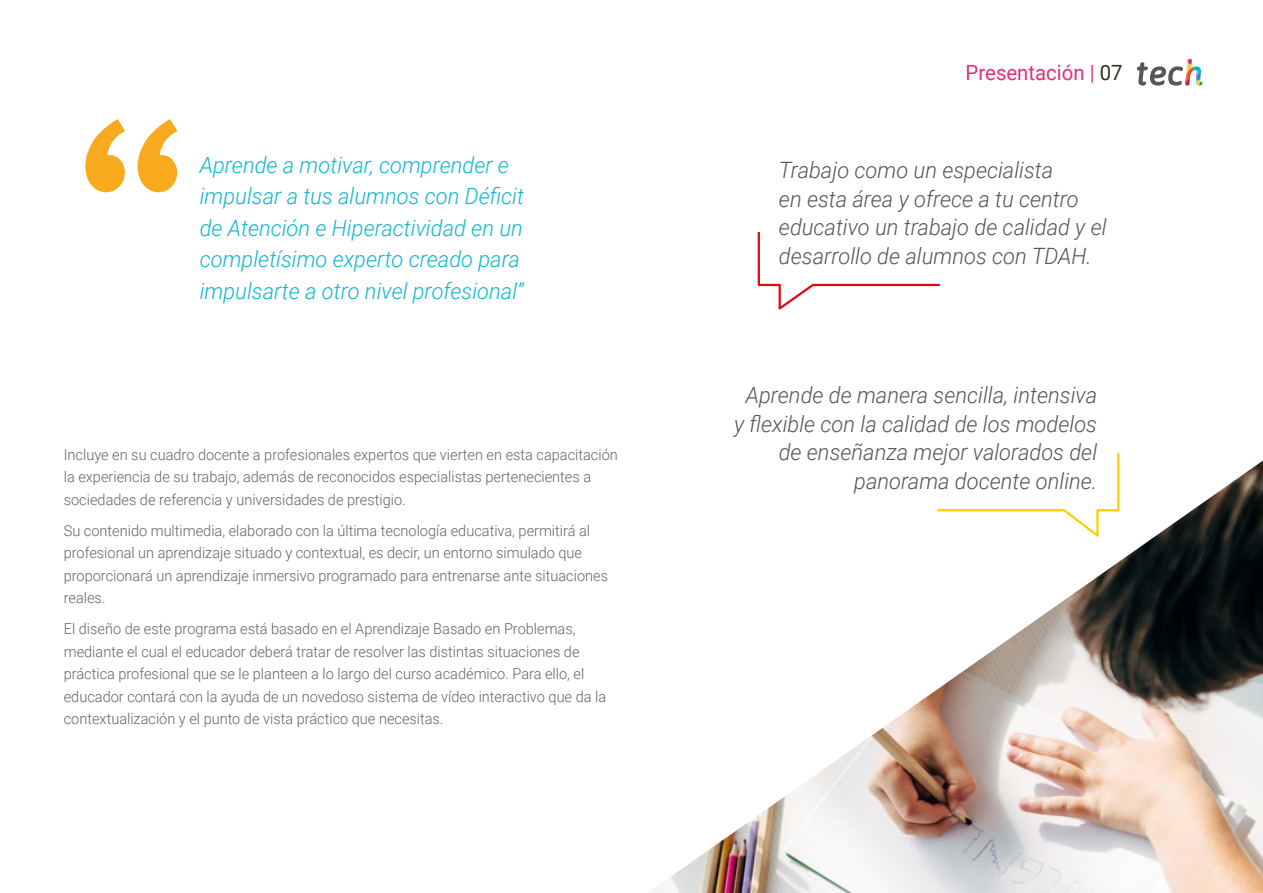
<style>
.page{position:relative;width:1263px;height:893px;background:#fff}
.page>*{position:absolute;margin:0;border:0;box-sizing:border-box;transform-origin:0 0}
.t1{font:italic 300 22.5px/28.5px "Roboto";color:#52555b;text-align:right}
.t2{font:italic 300 22.5px/31.5px "Roboto";color:#0fb6cf}
.t3{font:21px "Roboto";color:#df3174}
.t4{font:300 15px/22.5px "Roboto";color:#61646a}
.s1{color:#312e20}
</style>
<div class="page">
<svg style="left:85px;top:119px;width:92px;height:73px"></svg>
<img style="left:649px;top:461px;width:614px;height:432px">
<svg style="left:935px;top:453px;width:185px;height:87px"></svg>
<svg style="left:757px;top:231px;width:183px;height:79px"></svg>
<svg style="left:1137px;top:59px;width:65px;height:27px"></svg>
<h1 class="t2" style="left:200px;top:148px;width:326px">Aprende a motivar, comprender e impulsar a tus alumnos con Déficit de Atención e Hiperactividad en un completísimo experto creado para impulsarte a otro nivel profesional”</h1>
<p class="t4" style="left:64px;top:443px;width:555px">Incluye en su cuadro docente a profesionales expertos que vierten en esta capacitación la experiencia de su trabajo, además de reconocidos especialistas pertenecientes a sociedades de referencia y universidades de prestigio.</p>
<p class="t4" style="left:64px;top:519px;width:546px">Su contenido multimedia, elaborado con la última tecnología educativa, permitirá al profesional un aprendizaje situado y contextual, es decir, un entorno simulado que proporcionará un aprendizaje inmersivo programado para entrenarse ante situaciones reales.</p>
<p class="t4" style="left:64px;top:617px;width:544px">El diseño de este programa está basado en el Aprendizaje Basado en Problemas, mediante el cual el educador deberá tratar de resolver las distintas situaciones de práctica profesional que se le planteen a lo largo del curso académico. Para ello, el educador contará con la ayuda de un novedoso sistema de vídeo interactivo que da la contextualización y el punto de vista práctico que necesitas.</p>
<h2 class="t3" style="left:966px;top:57px;width:159px">Presentación | <span class="s1">07</span></h2>
<h1 class="t1" style="left:779px;top:155px;width:329px;text-align:left">Trabajo como un especialista<br>en esta área y ofrece a tu centro educativo un trabajo de calidad y el desarrollo de alumnos con TDAH.</h1>
<h1 class="t1" style="left:734px;top:380px;width:364px">Aprende de manera sencilla, intensiva y flexible con la calidad de los modelos de enseñanza mejor valorados del panorama docente online.</h1>
</div>
